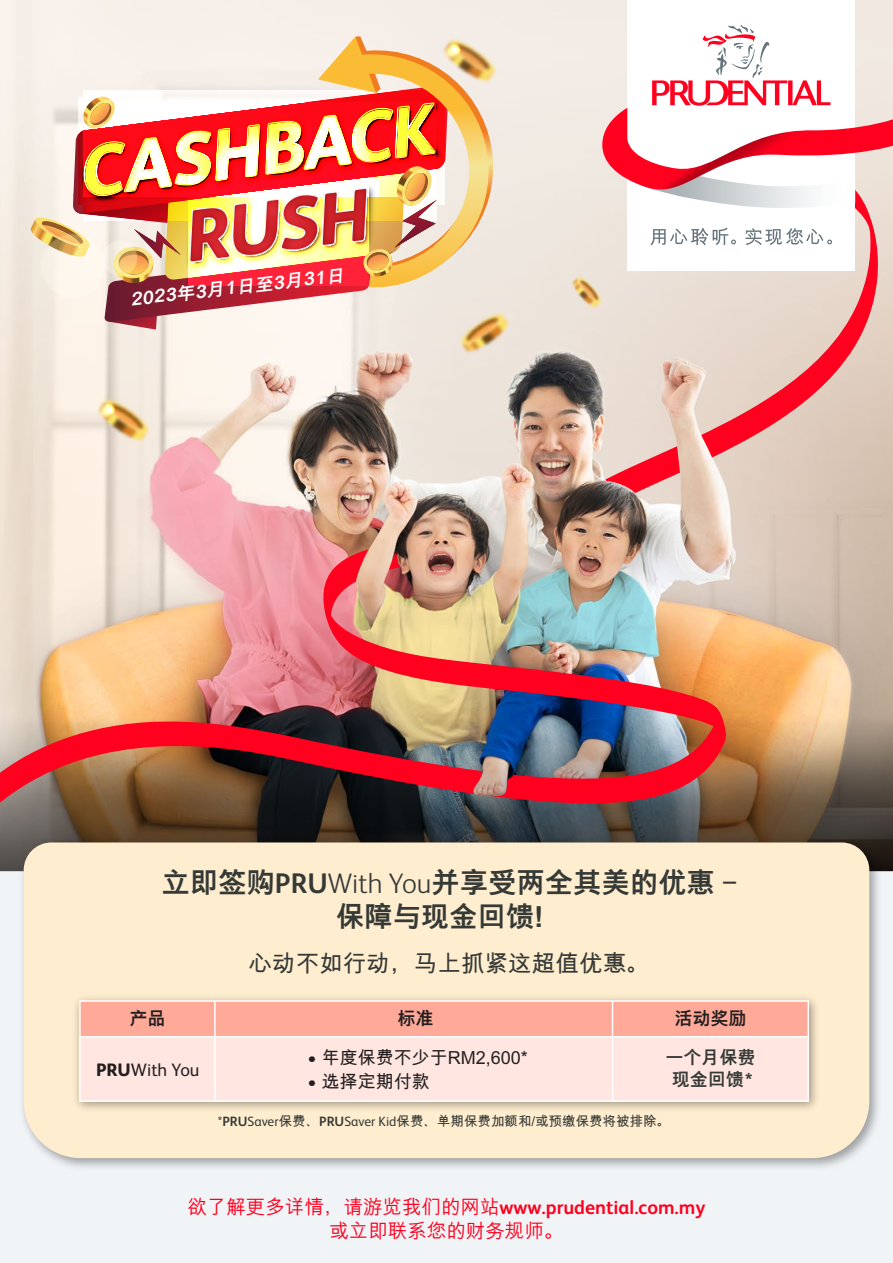
<style>
.page{position:relative;width:893px;height:1263px;background:#fff}
.page>*{position:absolute;margin:0;border:0;box-sizing:border-box;transform-origin:0 0}
.t1{font:italic 800 72.6px "FS Albert Pro";color:#cc2129}
.t2{font:800 28.35px/34px "M Hei PRC";color:#363a36;text-align:center}
.t3{font:700 23.7px "M Hei PRC";color:#363a36}
.t4{font:700 19.5px "FS Albert Pro";color:#ff001e}
.t5{font:500 19.5px "M Hei PRC";color:#ff001e}
.t6{font:700 18px "M Hei PRC";color:#231f20}
.t7{font:18px "FS Albert Pro";color:#231f20}
.t8{font:800 18px/21.6px "M Hei PRC";color:#363a36;text-align:center}
.t9{font:800 18px "M Hei PRC";color:#231f20}
.t10{font:italic 800 17.7px "M Hei PRC";color:#fff;scale:1.04 1}
.t11{font:700 13.5px "M Hei PRC";color:#363a36}
.s1{font-family:"FS Albert Pro";font-weight:700}
.s2{font-family:"FS Albert Pro";font-weight:300}
.s3{font-family:"FS Albert Pro";font-weight:400}
.s4{font-weight:800}
.s5{font-family:"FS Albert Pro"}
.s6{font-family:"M Hei PRC";font-weight:500}
</style>
<div class="page">
<img style="left:0;top:0;width:893px;height:851px">
<div style="left:0;top:851px;width:893px;height:412px;background:#f1f4f7"></div>
<img style="left:0;top:164px;width:886px;height:690px">
<img style="left:46px;top:346px;width:156px;height:148px">
<img style="left:408px;top:260px;width:153px;height:145px">
<div style="left:519px;top:224px;width:135px;height:137px;background:#ece3da"></div>
<svg style="left:95px;top:399px;width:23px;height:23px"></svg>
<svg style="left:102px;top:400px;width:16px;height:16px"></svg>
<div style="left:391px;top:0;width:157px;height:135px;background:#f3ece6"></div>
<svg style="left:29px;top:36px;width:469px;height:294px"></svg>
<img style="left:16px;top:834px;width:870px;height:340px">
<div style="left:24px;top:842px;width:845px;height:316px;background:#ffedd0"></div>
<img style="left:68px;top:990px;width:756px;height:127px">
<div style="left:79px;top:1001px;width:730px;height:100px;background:#ffe6e0"></div>
<div style="left:79px;top:1001px;width:730px;height:36px;background:#ffa998"></div>
<hr style="left:80px;top:1036px;width:728px;height:1px;background:#fff">
<hr style="left:80px;top:1000px;width:728px;height:2px;background:#fff">
<hr style="left:80px;top:1100px;width:728px;height:2px;background:#fff">
<hr style="left:612px;top:1001px;width:1px;height:100px;background:#fff">
<hr style="left:807px;top:1001px;width:2px;height:100px;background:#fff">
<hr style="left:214px;top:1001px;width:2px;height:100px;background:#fff">
<hr style="left:79px;top:1001px;width:2px;height:100px;background:#fff">
<div style="left:627px;top:0;width:228px;height:270px;background:#fff"></div>
<svg style="left:602px;top:25px;width:291px;height:183px"></svg>
<svg style="left:650px;top:228px;width:86px;height:17px"></svg>
<svg style="left:745px;top:228px;width:87px;height:17px"></svg>
<h1 class="t1" style="left:175px;top:181px;width:186px;rotate:-7deg">RUSH</h1>
<h3 class="t10" style="left:129px;top:290px;width:208px;rotate:-7deg">2023年3月1日至3月31日</h3>
<h2 class="t2" style="left:162px;top:865px;width:577px">立即签购<span class="s1">PRU</span><span class="s2">With You</span>并享受两全其美的优惠 -保障与现金回馈！</h2>
<h3 class="t3" style="left:248px;top:950px;width:403px">心动不如行动，马上抓紧这超值优惠。</h3>
<h3 class="t9" style="left:129px;top:1008px;width:37px">产品</h3>
<h3 class="t9" style="left:397px;top:1008px;width:37px">标准</h3>
<h3 class="t6" style="left:307px;top:1048px;width:222px"><span class="s3">•</span> 年度保费不少于RM2,600*</h3>
<h3 class="t6" style="left:307px;top:1072px;width:124px"><span class="s3">•</span> 选择定期付款</h3>
<h3 class="t7" style="left:96px;top:1057px;width:105px"><span class="s4">PRU</span>With You</h3>
<h3 class="t9" style="left:674px;top:1008px;width:73px">活动奖励</h3>
<h3 class="t8" style="left:665px;top:1047px;width:91px">一个月保费现金回馈*</h3>
<p class="t11" style="left:218px;top:1113px;width:454px"><span class="s3">*</span><span class="s5">PRU</span><span class="s3">Saver</span>保费、<span class="s5">PRU</span><span class="s3">Saver Kid</span>保费、单期保费加额和/或预缴保费将被排除。</p>
<h3 class="t4" style="left:187px;top:1194px;width:519px"><span class="s6">欲了解更多详情，请游览我们的网站</span>www.prudential.com.my</h3>
<h3 class="t5" style="left:329px;top:1220px;width:235px">或立即联系您的财务规师。</h3>
</div>
